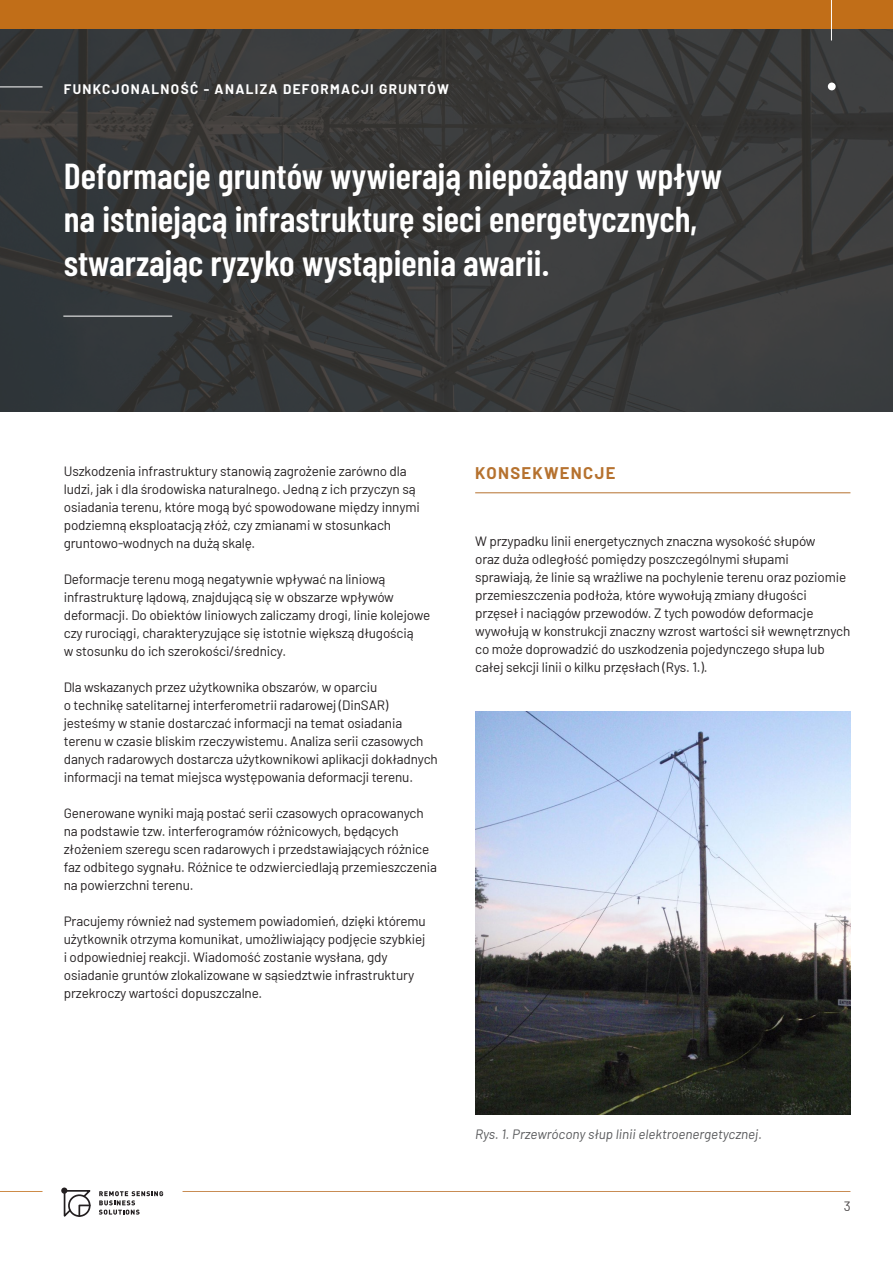
<style>
.page{position:relative;width:893px;height:1263px;background:#fff}
.page>*{position:absolute;margin:0;border:0;box-sizing:border-box;transform-origin:0 0}
.t1{font:600 36px/43.2px "Barlow Condensed";color:#fff}
.t2{font:700 16.5px "Barlow";letter-spacing:.08em;color:#b6722f}
.t3{font:13.5px/18px "Barlow";letter-spacing:-.01em;color:#231f20}
.t4{font:italic 13.5px "Barlow";color:#57585a}
.t5{font:700 13.5px "Barlow";letter-spacing:.1em;color:#fff}
</style>
<div class="page">
<hr style="left:0;top:1191px;width:43px;height:1px;background:#c16e18">
<hr style="left:183px;top:1191px;width:667px;height:1px;background:#bb6f28">
<svg style="left:61px;top:1187px;width:6px;height:7px"></svg>
<svg style="left:63px;top:1189px;width:100px;height:28px"></svg>
<img style="left:0;top:28px;width:893px;height:383px">
<hr style="left:475px;top:492px;width:375px;height:1px;background:#b6722f">
<img style="left:475px;top:711px;width:375px;height:403px">
<hr style="left:63px;top:316px;width:109px;height:1px;background:#fff">
<hr style="left:0;top:87px;width:43px;height:1px;background:#fff">
<div style="left:828px;top:83px;width:8px;height:7px;background:#fff;border-radius:50%"></div>
<div style="left:0;top:0;width:893px;height:28px;background:#c16e18"></div>
<hr style="left:831px;top:0;width:1px;height:41px;background:#fff">
<p class="t5" style="left:64px;top:79px;width:387px">FUNKCJONALNOŚĆ - ANALIZA DEFORMACJI GRUNTÓW</p>
<h1 class="t1" style="left:64px;top:152px;width:660px">Deformacje gruntów wywierają niepożądany wpływ na istniejącą infrastrukturę sieci energetycznych, stwarzając ryzyko wystąpienia awarii.</h1>
<p class="t3" style="left:64px;top:461px;width:358px">Uszkodzenia infrastruktury stanowią zagrożenie zarówno dla ludzi, jak i dla środowiska naturalnego. Jedną z ich przyczyn są osiadania terenu, które mogą być spowodowane między innymi podziemną eksploatacją złóż, czy zmianami w stosunkach gruntowo-wodnych na dużą skalę.</p>
<p class="t3" style="left:64px;top:569px;width:368px">Deformacje terenu mogą negatywnie wpływać na liniową infrastrukturę lądową, znajdującą się w obszarze wpływów deformacji. Do obiektów liniowych zaliczamy drogi, linie kolejowe czy rurociągi, charakteryzujące się istotnie większą długością<br>w stosunku do ich szerokości/średnicy.</p>
<p class="t3" style="left:64px;top:677px;width:376px">Dla wskazanych przez użytkownika obszarów, w oparciu<br>o technikę satelitarnej interferometrii radarowej (DinSAR) jesteśmy w stanie dostarczać informacji na temat osiadania terenu w czasie bliskim rzeczywistemu. Analiza serii czasowych danych radarowych dostarcza użytkownikowi aplikacji dokładnych informacji na temat miejsca występowania deformacji terenu.</p>
<p class="t3" style="left:64px;top:803px;width:375px">Generowane wyniki mają postać serii czasowych opracowanych na podstawie tzw. interferogramów różnicowych, będących złożeniem szeregu scen radarowych i przedstawiających różnice faz odbitego sygnału. Różnice te odzwierciedlają przemieszczenia na powierzchni terenu.</p>
<p class="t3" style="left:64px;top:911px;width:364px">Pracujemy również nad systemem powiadomień, dzięki któremu użytkownik otrzyma komunikat, umożliwiający podjęcie szybkiej i odpowiedniej reakcji. Wiadomość zostanie wysłana, gdy osiadanie gruntów zlokalizowane w sąsiedztwie infrastruktury przekroczy wartości dopuszczalne.</p>
<p class="t2" style="left:475px;top:461px;width:142px">KONSEKWENCJE</p>
<p class="t3" style="left:475px;top:531px;width:377px">W przypadku linii energetycznych znaczna wysokość słupów<br>oraz duża odległość pomiędzy poszczególnymi słupami<br>sprawiają, że linie są wrażliwe na pochylenie terenu oraz poziomie przemieszczenia podłoża, które wywołują zmiany długości przęseł i naciągów przewodów. Z tych powodów deformacje wywołują w konstrukcji znaczny wzrost wartości sił wewnętrznych co może doprowadzić do uszkodzenia pojedynczego słupa lub całej sekcji linii o kilku przęsłach (Rys. 1.).</p>
<p class="t4" style="left:475px;top:1124px;width:288px">Rys. 1. Przewrócony słup linii elektroenergetycznej.</p>
<p class="t3" style="left:843px;top:1196px;width:8px">3</p>
</div>
